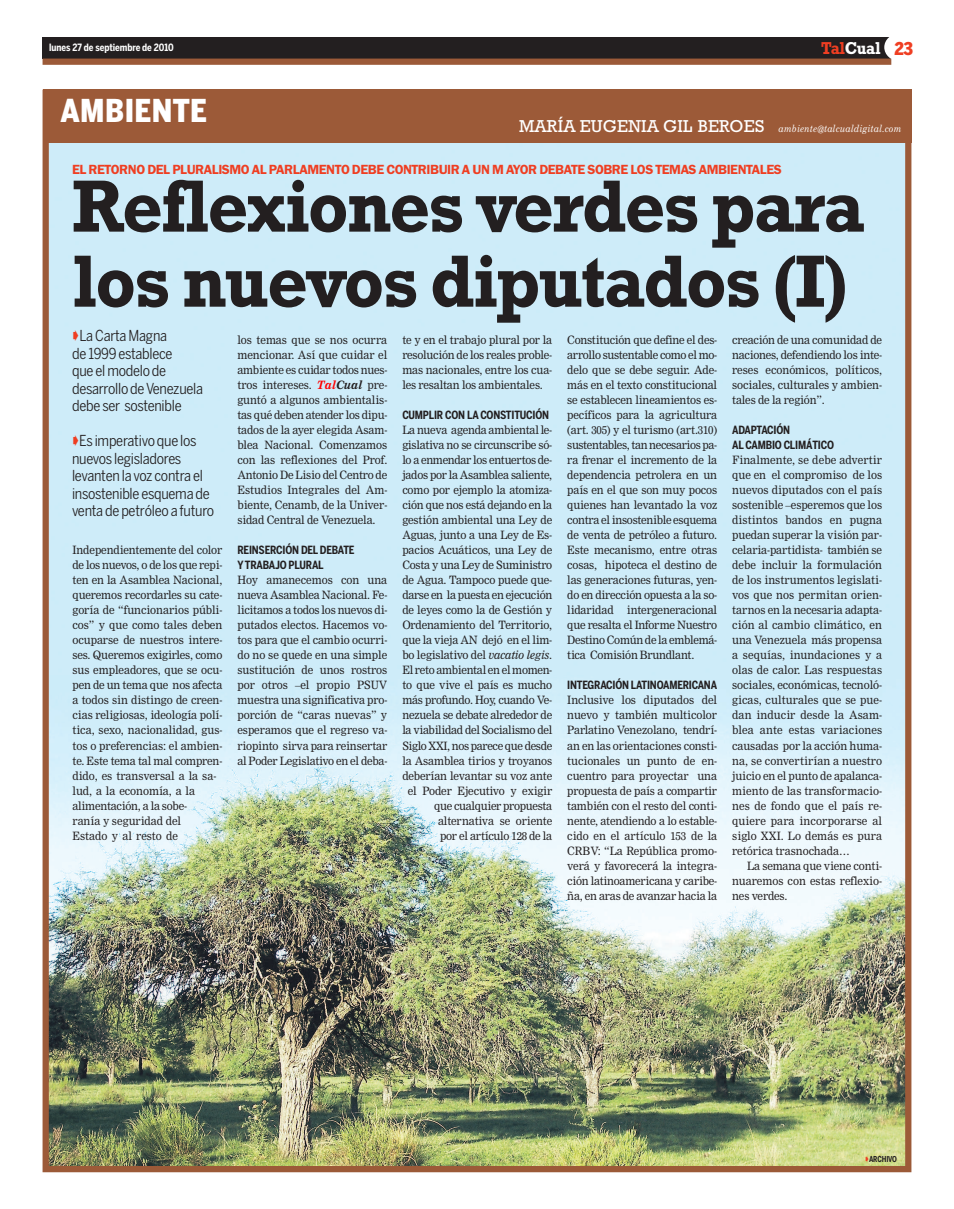
<style>
.page{position:relative;width:954px;height:1209px;background:#fff}
.page>*{position:absolute;margin:0;border:0;box-sizing:border-box;transform-origin:0 0}
.t1{font:700 75px/75px "Rockwell";letter-spacing:-.03em;color:#231f20;scale:.95 1}
.t2{font:900 31.25px "Benton Sans Cond";letter-spacing:.01em;color:#fff}
.t3{font:700 17.5px "Rockwell";letter-spacing:-.02em;color:#fff;scale:.9 1}
.t4{font:15px/17.5px "Benton Sans Cond";letter-spacing:-.015em;color:#231f20}
.t5{font:600 13.75px "Franklin Gothic";letter-spacing:-.03em;color:#ef3e22}
.t6{font:11.25px/15px "Nimrod";letter-spacing:-.015em;color:#231f20;text-align:justify;scale:.95 1}
.t7{font:700 11.25px/15px "Benton Sans Cond";letter-spacing:-.02em;color:#231f20;scale:.95 1}
.t8{font:italic 10px "Century Schoolbook";letter-spacing:.01em;color:#fff;scale:.9 1}
.t9{font:700 10px "Benton Sans Cond";letter-spacing:-.005em;color:#fff;scale:.95 1}
.t10{font:700 8.12px "Benton Sans Cond";letter-spacing:-.02em;color:#231f20;scale:.9 1}
.s1{color:#ef3e22}
.s2{font-family:"Benton Sans Cond";font-weight:900;color:#ef3e22}
.s3{font-family:"Rockwell";font-style:normal;font-size:17.5px}
.s4{font-weight:700;font-style:italic;color:#f00}
.s5{font-weight:700;font-style:italic}
.s6{font-style:italic}
</style>
<div class="page">
<div style="left:43px;top:37px;width:863px;height:22px;background:#231f20"></div>
<div style="left:43px;top:59px;width:848px;height:6px;background:#9c5a38"></div>
<div style="left:883px;top:33px;width:31px;height:28px;background:#fff;border-radius:50%"></div>
<img style="left:50px;top:143px;width:854px;height:1022px">
<div style="left:43px;top:90px;width:868px;height:1082px;border:6px solid #9c5a38"></div>
<div style="left:43px;top:90px;width:868px;height:53px;background:#9c5a38"></div>
<svg style="left:73px;top:330px;width:5px;height:11px"></svg>
<svg style="left:73px;top:435px;width:5px;height:11px"></svg>
<svg style="left:865px;top:1155px;width:3px;height:6px"></svg>
<p class="t9" style="left:49px;top:41px;width:133px">lunes 27 de septiembre de 2010</p>
<h3 class="t3" style="left:820px;top:42px;width:104px"><span class="s1">Tal</span>Cual <span class="s2">23</span></h3>
<h2 class="t2" style="left:60px;top:93px;width:148px">AMBIENTE</h2>
<p class="t8" style="left:519px;top:124px;width:426px"><span class="s3">MARÍA EUGENIA GIL BEROES</span> ambiente@talcualdigital.com</p>
<p class="t5" style="left:72px;top:161px;width:711px">EL RETORNO DEL PLURALISMO AL PARLAMENTO DEBE CONTRIBUIR A UN M AYOR DEBATE SOBRE LOS TEMAS AMBIENTALES</p>
<h1 class="t1" style="left:72px;top:176px;width:835px">Reflexiones verdes para los nuevos diputados (I)</h1>
<h3 class="t4" style="left:72px;top:328px;width:132px;text-indent:7px">La Carta Magna<br>de 1999 establece<br>que el modelo de desarrollo de Venezuela debe ser sostenible</h3>
<h3 class="t4" style="left:72px;top:433px;width:144px;text-indent:7px">Es imperativo que los nuevos legisladores levanten la voz contra el insostenible esquema de venta de petróleo a futuro</h3>
<p class="t6" style="left:72px;top:543px;width:159px;text-align:left">Independientemente del color de los nuevos, o de los que repi&shy;ten en la Asamblea Nacional, queremos recordarles su cate&shy;goría de “funcionarios públi&shy;cos” y que como tales deben ocuparse de nuestros intere&shy;ses. Queremos exigirles, como sus empleadores, que se ocu&shy;pen de un tema que nos afecta a todos sin distingo de creen&shy;cias religiosas, ideología polí&shy;tica, sexo, nacionalidad, gus&shy;tos o preferencias: el ambien&shy;te. Este tema tal mal compren&shy;dido, es transversal a la sa&shy;lud, a la economía, a la alimentación, a la sobe-<br>ranía y seguridad del<br>Estado y al resto de</p>
<p class="t6" style="left:237px;top:333px;width:159px">los temas que se nos ocurra mencionar. Así que cuidar el ambiente es cuidar todos nues&shy;tros intereses. <span class="s4">Tal</span><span class="s5">Cual</span> pre&shy;guntó a algunos ambientalis&shy;tas qué deben atender los dipu&shy;tados de la ayer elegida Asam&shy;blea Nacional. Comenzamos con las reflexiones del Prof.<br>Antonio De Lisio del Centro de Estudios Integrales del Am&shy;biente, Cenamb, de la Univer&shy;sidad Central de Venezuela.</p>
<p class="t7" style="left:237px;top:542px;width:125px">REINSERCIÓN DEL DEBATE<br>Y TRABAJO PLURAL</p>
<p class="t6" style="left:237px;top:573px;width:159px">Hoy amanecemos con una nueva Asamblea Nacional. Fe&shy;licitamos a todos los nuevos di&shy;putados electos. Hacemos vo&shy;tos para que el cambio ocurri&shy;do no se quede en una simple sustitución de unos rostros por otros –el propio PSUV muestra una significativa pro&shy;porción de “caras nuevas” y esperamos que el regreso va&shy;riopinto sirva para reinsertar al Poder Legislativo en el deba-</p>
<p class="t6" style="left:402px;top:333px;width:159px">te y en el trabajo plural por la resolución de los reales proble&shy;mas nacionales, entre los cua&shy;les resaltan los ambientales.</p>
<p class="t7" style="left:402px;top:407px;width:156px">CUMPLIR CON LA CONSTITUCIÓN</p>
<p class="t6" style="left:402px;top:423px;width:159px;text-align:right">La nueva agenda ambiental le&shy;gislativa no se circunscribe só&shy;lo a enmendar los entuertos de&shy;jados por la Asamblea saliente, como por ejemplo la atomiza&shy;ción que nos está dejando en la gestión ambiental una Ley de<br>Aguas, junto a una Ley de Es&shy;pacios Acuáticos, una Ley de<br>Costa y una Ley de Suministro de Agua. Tampoco puede que&shy;darse en la puesta en ejecución de leyes como la de Gestión y<br>Ordenamiento del Territorio, que la vieja AN dejó en el lim&shy;bo legislativo del <span class="s6">vacatio legis</span>.<br>El reto ambiental en el momen&shy;to que vive el país es mucho más profundo. Hoy, cuando Ve&shy;nezuela se debate alrededor de la viabilidad del Socialismo del<br>Siglo XXI, nos parece que desde la Asamblea tirios y troyanos deberían levantar su voz ante el Poder Ejecutivo y exigir que cualquier propuesta alternativa se oriente<br>por el artículo 128 de la</p>
<p class="t6" style="left:567px;top:333px;width:159px">Constitución que define el des&shy;arrollo sustentable como el mo&shy;delo que se debe seguir. Ade&shy;más en el texto constitucional se establecen lineamientos es&shy;pecíficos para la agricultura (art. 305) y el turismo (art.310) sustentables, tan necesarios pa&shy;ra frenar el incremento de la dependencia petrolera en un país en el que son muy pocos quienes han levantado la voz contra el insostenible esquema de venta de petróleo a futuro.<br>Este mecanismo, entre otras cosas, hipoteca el destino de las generaciones futuras, yen&shy;do en dirección opuesta a la so&shy;lidaridad intergeneracional que resalta el Informe Nuestro Destino Común de la emblemá&shy;tica Comisión Brundlant.</p>
<p class="t7" style="left:567px;top:677px;width:159px">INTEGRACIÓN LATINOAMERICANA</p>
<p class="t6" style="left:567px;top:693px;width:159px">Inclusive los diputados del nuevo y también multicolor Parlatino Venezolano, tendrí&shy;an en las orientaciones consti&shy;tucionales un punto de en&shy;cuentro para proyectar una propuesta de país a compartir también con el resto del conti&shy;nente, atendiendo a lo estable&shy;cido en el artículo 153 de la CRBV: “La República promo&shy;verá y favorecerá la integra&shy;ción latinoamericana y caribe&shy;ña, en aras de avanzar hacia la</p>
<p class="t6" style="left:732px;top:333px;width:159px">creación de una comunidad de naciones, defendiendo los inte&shy;reses económicos, políticos, sociales, culturales y ambien&shy;tales de la región”.</p>
<p class="t7" style="left:732px;top:422px;width:109px">ADAPTACIÓN<br>AL CAMBIO CLIMÁTICO</p>
<p class="t6" style="left:732px;top:453px;width:159px">Finalmente, se debe advertir que en el compromiso de los nuevos diputados con el país sostenible –esperemos que los distintos bandos en pugna puedan superar la visión par&shy;celaria-partidista- también se debe incluir la formulación de los instrumentos legislati&shy;vos que nos permitan orien&shy;tarnos en la necesaria adapta&shy;ción al cambio climático, en una Venezuela más propensa a sequías, inundaciones y a olas de calor. Las respuestas sociales, económicas, tecnoló&shy;gicas, culturales que se pue&shy;dan inducir desde la Asam&shy;blea ante estas variaciones causadas por la acción huma&shy;na, se convertirían a nuestro juicio en el punto de apalanca&shy;miento de las transformacio&shy;nes de fondo que el país re&shy;quiere para incorporarse al siglo XXI. Lo demás es pura retórica trasnochada…</p>
<p class="t6" style="left:732px;top:858px;width:159px;text-indent:15px">La semana que viene conti&shy;nuaremos con estas reflexio&shy;nes verdes.</p>
<p class="t10" style="left:868px;top:1153px;width:33px">ARCHIVO</p>
</div>
